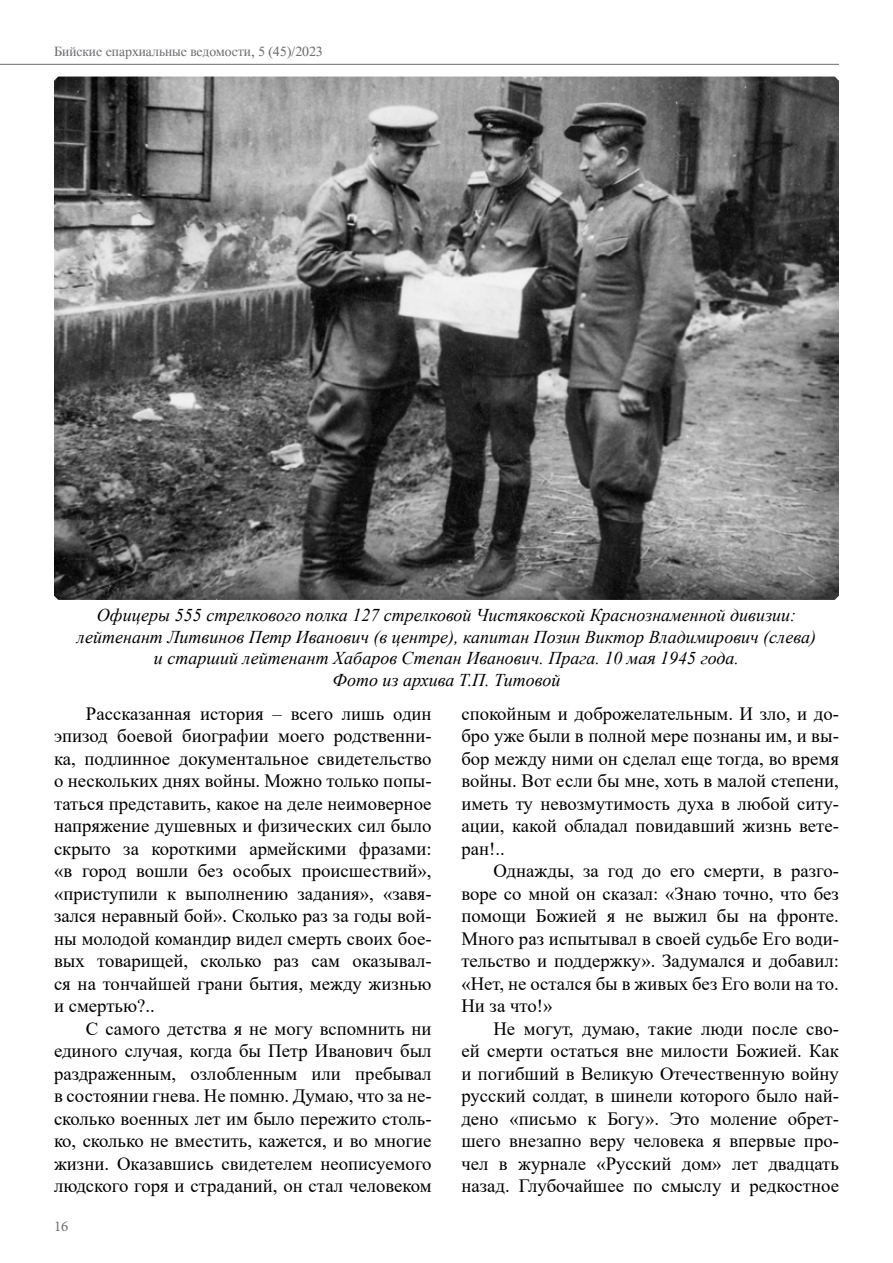
<style>
.page{position:relative;width:893px;height:1263px;background:#fff}
.page>*{position:absolute;margin:0;border:0;box-sizing:border-box;transform-origin:0 0}
.t1{font:18.75px/22.5px "Times New Roman";color:#000;text-align:justify}
.t2{font:italic 18px/21.6px "Times New Roman";color:#000;text-align:center}
.t3{font:15px "Minion Pro";color:#6d6e71}
.t4{font:13.5px "Time";color:#6d6e71}
</style>
<div class="page">
<hr style="left:0;top:64px;width:839px;height:1px;background:#6d6e71">
<img style="left:54px;top:77px;width:785px;height:523px">
<p class="t4" style="left:54px;top:44px;width:270px">Бийские епархиальные ведомости, 5 (45)/2023</p>
<p class="t2" style="left:77px;top:604px;width:741px">Офицеры 555 стрелкового полка 127 стрелковой Чистяковской Краснознаменной дивизии: лейтенант Литвинов Петр Иванович (в центре), капитан Позин Виктор Владимирович (слева) и старший лейтенант Хабаров Степан Иванович. Прага. 10 мая 1945 года.<br>Фото из архива Т.П. Титовой</p>
<p class="t1" style="left:54px;top:701px;width:379px;text-indent:32px">Рассказанная история – всего лишь один эпизод боевой биографии моего родственни&shy;ка, подлинное документальное свидетельство о нескольких днях войны. Можно только попы&shy;таться представить, какое на деле неимоверное напряжение душевных и физических сил было скрыто за короткими армейскими фразами: «в город вошли без особых происшествий», «приступили к выполнению задания», «завя&shy;зался неравный бой». Сколько раз за годы вой&shy;ны молодой командир видел смерть своих бое&shy;вых товарищей, сколько раз сам оказывал&shy;ся на тончайшей грани бытия, между жизнью и смертью?..</p>
<p class="t1" style="left:54px;top:1016px;width:379px;text-indent:32px">С самого детства я не могу вспомнить ни единого случая, когда бы Петр Иванович был раздраженным, озлобленным или пребывал в состоянии гнева. Не помню. Думаю, что за не&shy;сколько военных лет им было пережито столь&shy;ко, сколько не вместить, кажется, и во многие жизни. Оказавшись свидетелем неописуемого людского горя и страданий, он стал человеком</p>
<p class="t1" style="left:461px;top:701px;width:379px">спокойным и доброжелательным. И зло, и до&shy;бро уже были в полной мере познаны им, и вы&shy;бор между ними он сделал еще тогда, во время войны. Вот если бы мне, хоть в малой степени, иметь ту невозмутимость духа в любой ситу&shy;ации, какой обладал повидавший жизнь вете&shy;ран!..</p>
<p class="t1" style="left:461px;top:859px;width:379px;text-indent:32px">Однажды, за год до его смерти, в разго&shy;воре со мной он сказал: «Знаю точно, что без помощи Божией я не выжил бы на фронте.<br>Много раз испытывал в своей судьбе Его води&shy;тельство и поддержку». Задумался и добавил: «Нет, не остался бы в живых без Его воли на то.<br>Ни за что!»</p>
<p class="t1" style="left:461px;top:1016px;width:379px;text-indent:32px">Не могут, думаю, такие люди после сво&shy;ей смерти остаться вне милости Божией. Как и погибший в Великую Отечественную войну русский солдат, в шинели которого было най&shy;дено «письмо к Богу». Это моление обрет&shy;шего внезапно веру человека я впервые про&shy;чел в журнале «Русский дом» лет двадцать назад. Глубочайшее по смыслу и редкостное</p>
<p class="t3" style="left:54px;top:1216px;width:16px">16</p>
</div>
